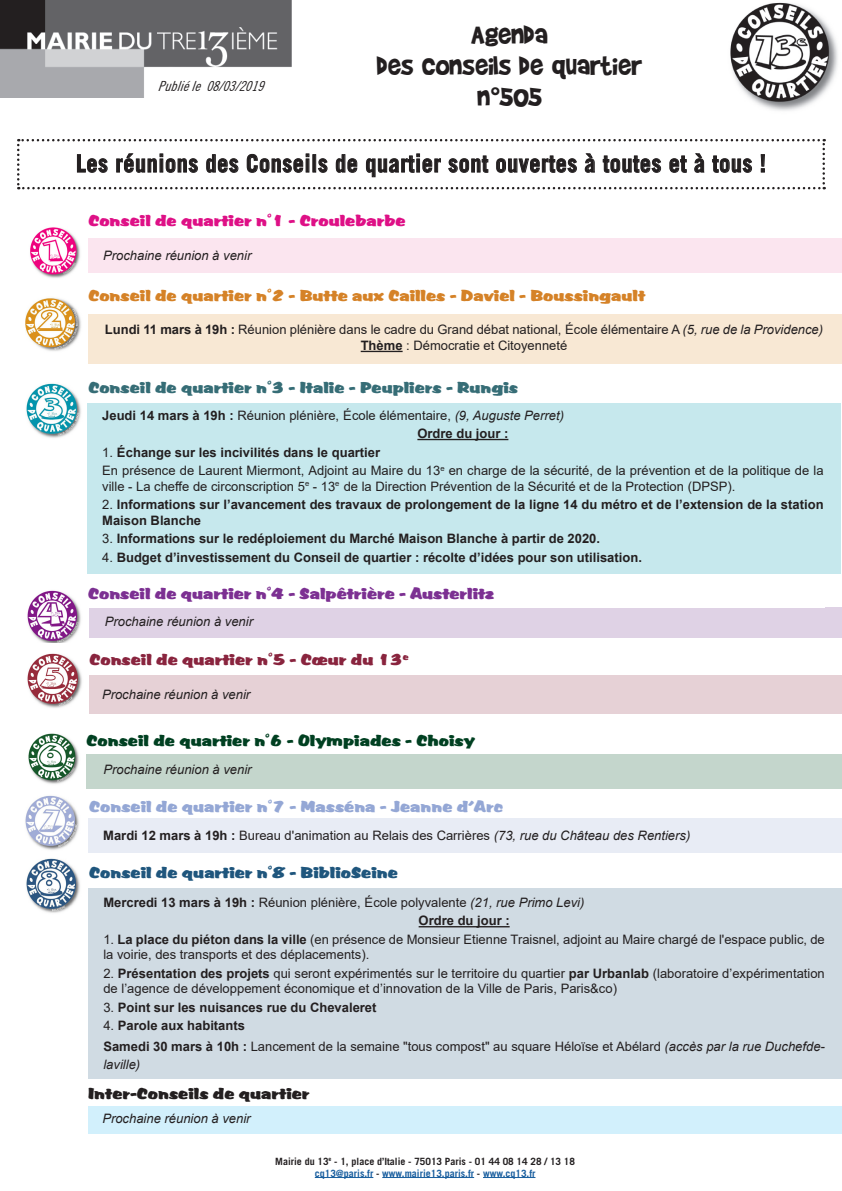
<style>
.page{position:relative;width:842px;height:1191px;background:#fff}
.page>*{position:absolute;margin:0;border:0;box-sizing:border-box;transform-origin:0 0}
.t1{font:30px "Brady Bunch Remastered";color:#231f20}
.t2{font:700 24.2px "Trade Gothic LT Std";letter-spacing:.03em;color:#231f20;scale:.91 1}
.t3{font:15px "Accent SF";color:#d58227}
.t4{font:15px "Accent SF";color:#366d76}
.t5{font:15px "Accent SF";color:#7c3092}
.t6{font:15px "Accent SF";color:#94a7d5}
.t7{font:15px "Accent SF";color:#004021}
.t8{font:15px "Accent SF";color:#1f567d}
.t9{font:15px "Accent SF";color:#de1086}
.t10{font:15px "Accent SF";color:#89243e}
.t11{font:15px "Accent SF";color:#231f20}
.t12{font:italic condensed 14px "Trade Gothic No.18";color:#231f20}
.t13{font:13px/15.6px "Arial";color:#231f20}
.t14{font:700 13px/15.6px "Arial";color:#231f20}
.t15{font:italic 13px "Arial";color:#231f20}
.t16{font:700 10px "Trade Gothic LT Std";color:#231f20}
.t17{font:700 10px "Trade Gothic LT Std";color:#175d9e}
.s1{font-weight:700}
.s2{font-style:italic}
.s3{font-weight:400}
.s4{color:#231f20}
</style>
<div class="page">
<div style="left:89px;top:608px;width:753px;height:30px;background:#dfd2e5"></div>
<img style="left:0;top:0;width:292px;height:98px">
<img style="left:730px;top:2px;width:108px;height:109px">
<hr style="left:315px;top:1177px;width:58px;height:1px;background:#175d9e">
<hr style="left:382px;top:1177px;width:92px;height:1px;background:#175d9e">
<hr style="left:483px;top:1177px;width:52px;height:1px;background:#175d9e">
<img style="left:26px;top:383px;width:55px;height:55px">
<div style="left:87px;top:403px;width:754px;height:171px;background:#c6e8ed"></div>
<img style="left:27px;top:590px;width:54px;height:52px">
<div style="left:88px;top:888px;width:754px;height:191px;background:#d0dbe3"></div>
<img style="left:26px;top:858px;width:54px;height:55px">
<div style="left:88px;top:314px;width:754px;height:50px;background:#f8e8d4"></div>
<img style="left:26px;top:298px;width:55px;height:53px">
<svg style="left:17px;top:139px;width:808px;height:50px"></svg>
<div style="left:87px;top:754px;width:755px;height:35px;background:#c4d6cc"></div>
<img style="left:28px;top:733px;width:51px;height:51px">
<div style="left:88px;top:818px;width:754px;height:34px;background:#e8ecf5"></div>
<img style="left:25px;top:795px;width:54px;height:55px">
<hr style="left:417px;top:439px;width:91px;height:1px;background:#231f20">
<hr style="left:419px;top:926px;width:91px;height:1px;background:#231f20">
<div style="left:89px;top:675px;width:753px;height:38px;background:#e6d1d6"></div>
<img style="left:27px;top:653px;width:55px;height:55px">
<div style="left:88px;top:238px;width:754px;height:35px;background:#fbe5ef"></div>
<img style="left:30px;top:227px;width:50px;height:51px">
<div style="left:88px;top:1106px;width:754px;height:27px;background:#d2f0fc"></div>
<hr style="left:361px;top:351px;width:42px;height:1px;background:#231f20">
<p class="t12" style="left:158px;top:78px;width:113px">Publiéle08/03/2019</p>
<p class="t1" style="left:472px;top:19px;width:77px">Agenda</p>
<p class="t1" style="left:377px;top:50px;width:267px">des Conseils de quartier</p>
<p class="t1" style="left:477px;top:81px;width:66px">n°505</p>
<p class="t2" style="left:76px;top:149px;width:759px">Les réunions des Conseils de quartier sont ouvertes à toutes et à tous !</p>
<p class="t9" style="left:88px;top:210px;width:319px">Conseil de quartier n°1 - Croulebarbe</p>
<p class="t15" style="left:103px;top:247px;width:150px">Prochaine réunion à venir</p>
<p class="t3" style="left:88px;top:285px;width:558px">Conseil de quartier n°2 - Butte aux Cailles - Daviel - Boussingault</p>
<p class="t13" style="left:105px;top:322px;width:720px;text-align:center"><span class="s1">Lundi 11 mars à 19h :</span> Réunion plénière dans le cadre du Grand débat national, École élémentaire A <span class="s2">(5, rue de la Providence)<br></span><span class="s1">Thème</span> : Démocratie et Citoyenneté</p>
<p class="t4" style="left:88px;top:377px;width:431px">Conseil de quartier n°3 - Italie - Peupliers - Rungis</p>
<p class="t13" style="left:102px;top:407px;width:463px"><span class="s1">Jeudi 14 mars à 19h :</span> Réunion plénière, École élémentaire, <span class="s2">(9, Auguste Perret)</span></p>
<p class="t14" style="left:417px;top:426px;width:92px">Ordre du jour :</p>
<p class="t14" style="left:102px;top:444px;width:279px"><span class="s3">1.</span> Échange sur les incivilités dans le quartier</p>
<p class="t13" style="left:102px;top:462px;width:723px">En présence de Laurent Miermont, Adjoint au Maire du 13<sup>e</sup> en charge de la sécurité, de la prévention et de la politique de la ville - La cheffe de circonscription 5<sup>e</sup> - 13<sup>e</sup> de la Direction Prévention de la Sécurité et de la Protection (DPSP).</p>
<p class="t14" style="left:102px;top:497px;width:723px"><span class="s3">2.</span> Informations sur l’avancement des travaux de prolongement de la ligne 14 du métro et de l’extension de la station<br>Maison Blanche</p>
<p class="t14" style="left:102px;top:531px;width:499px"><span class="s3">3.</span> Informations sur le redéploiement du Marché Maison Blanche à partir de 2020.</p>
<p class="t14" style="left:102px;top:549px;width:541px"><span class="s3">4.</span> Budget d’investissement du Conseil de quartier : récolte d’idées pour son utilisation.</p>
<p class="t5" style="left:88px;top:582px;width:408px">Conseil de quartier n°4 - Salpêtrière - Austerlitz</p>
<p class="t15" style="left:105px;top:612px;width:150px">Prochaine réunion à venir</p>
<p class="t10" style="left:89px;top:648px;width:321px">Conseil de quartier n°5 - Cœur du 13<sup>e</sup></p>
<p class="t15" style="left:102px;top:686px;width:150px">Prochaine réunion à venir</p>
<p class="t7" style="left:87px;top:729px;width:390px">Conseil de quartier n°6 - Olympiades - Choisy</p>
<p class="t15" style="left:103px;top:761px;width:150px">Prochaine réunion à venir</p>
<p class="t6" style="left:89px;top:796px;width:415px">Conseil de quartier n°7 - Masséna - Jeanne d’Arc</p>
<p class="t13" style="left:103px;top:827px;width:589px"><span class="s1">Mardi 12 mars à 19h :</span> Bureau d'animation au Relais des Carrières <span class="s2">(73, rue du Château des Rentiers)</span></p>
<p class="t8" style="left:89px;top:861px;width:310px">Conseil de quartier n°8 - BiblioSeine</p>
<p class="t13" style="left:103px;top:894px;width:482px"><span class="s1">Mercredi 13 mars à 19h :</span> Réunion plénière, École polyvalente <span class="s2">(21, rue Primo Levi)</span></p>
<p class="t14" style="left:419px;top:913px;width:93px">Ordre du jour :</p>
<p class="t13" style="left:103px;top:931px;width:723px">1. <span class="s1">La place du piéton dans la ville</span> (en présence de Monsieur Etienne Traisnel, adjoint au Maire chargé de l'espace public, de la voirie, des transports et des déplacements).</p>
<p class="t13" style="left:103px;top:965px;width:723px">2. <span class="s1">Présentation des projets</span> qui seront expérimentés sur le territoire du quartier <span class="s1">par Urbanlab</span> (laboratoire d’expérimentation de l’agence de développement économique et d’innovation de la Ville de Paris, Paris&amp;co)</p>
<p class="t14" style="left:103px;top:999px;width:275px"><span class="s3">3.</span> Point sur les nuisances rue du Chevaleret</p>
<p class="t14" style="left:103px;top:1018px;width:143px"><span class="s3">4.</span> Parole aux habitants</p>
<p class="t13" style="left:103px;top:1037px;width:723px;line-height:18px"><span class="s1">Samedi 30 mars à 10h :</span> Lancement de la semaine "tous compost" au square Héloïse et Abélard <span class="s2">(accès par la rue Duchefde&shy;laville)</span></p>
<p class="t11" style="left:88px;top:1083px;width:223px">Inter-Conseils de quartier</p>
<p class="t15" style="left:102px;top:1110px;width:150px">Prochaine réunion à venir</p>
<p class="t16" style="left:275px;top:1154px;width:301px">Mairie du 13<sup>e</sup> - 1, place d’Italie - 75013 Paris - 01 44 08 14 28 / 13 18</p>
<p class="t17" style="left:315px;top:1166px;width:222px">cq13@paris.fr <span class="s4">-</span> www.mairie13.paris.fr <span class="s4">-</span> www.cq13.fr</p>
</div>
